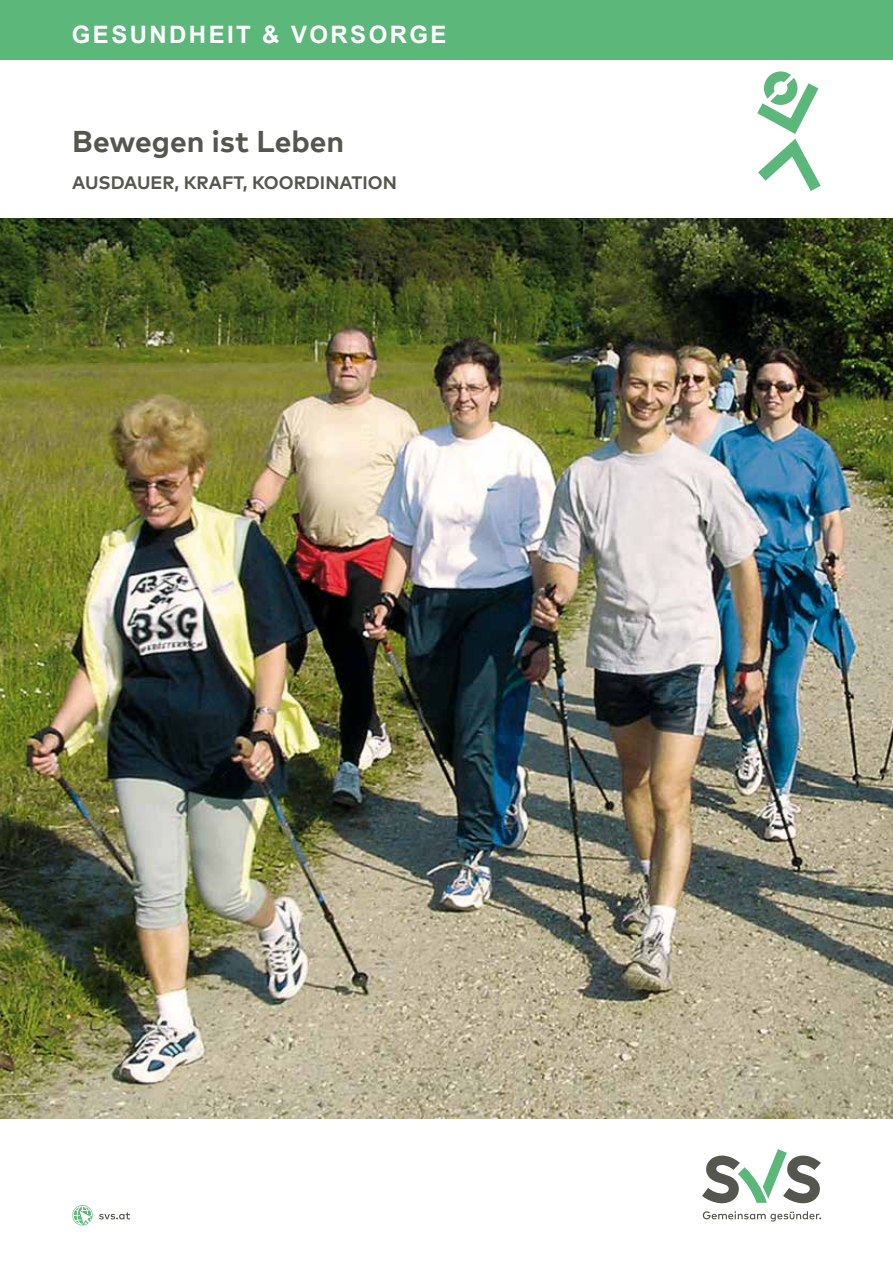
<style>
.page{position:relative;width:893px;height:1263px;background:#fff}
.page>*{position:absolute;margin:0;border:0;box-sizing:border-box;transform-origin:0 0}
.t1{font:700 30px "Mark Offc Pro";color:#565650}
.t2{font:700 24px "Arial";letter-spacing:.1em;color:#fff}
.t3{font:700 18px "Mark Offc Pro";color:#565650}
</style>
<div class="page">
<svg style="left:702px;top:1149px;width:119px;height:55px"></svg>
<svg style="left:703px;top:1211px;width:118px;height:10px"></svg>
<svg style="left:72px;top:1205px;width:21px;height:20px"></svg>
<svg style="left:99px;top:1212px;width:31px;height:7px"></svg>
<img style="left:0;top:218px;width:893px;height:900px">
<div style="left:0;top:0;width:893px;height:60px;background:#5cb77a"></div>
<svg style="left:757px;top:71px;width:64px;height:120px"></svg>
<h2 class="t2" style="left:72px;top:18px;width:376px">GESUNDHEIT &amp; VORSORGE</h2>
<h1 class="t1" style="left:72px;top:118px;width:273px">Bewegen ist Leben</h1>
<p class="t3" style="left:72px;top:169px;width:326px">AUSDAUER, KRAFT, KOORDINATION</p>
</div>
